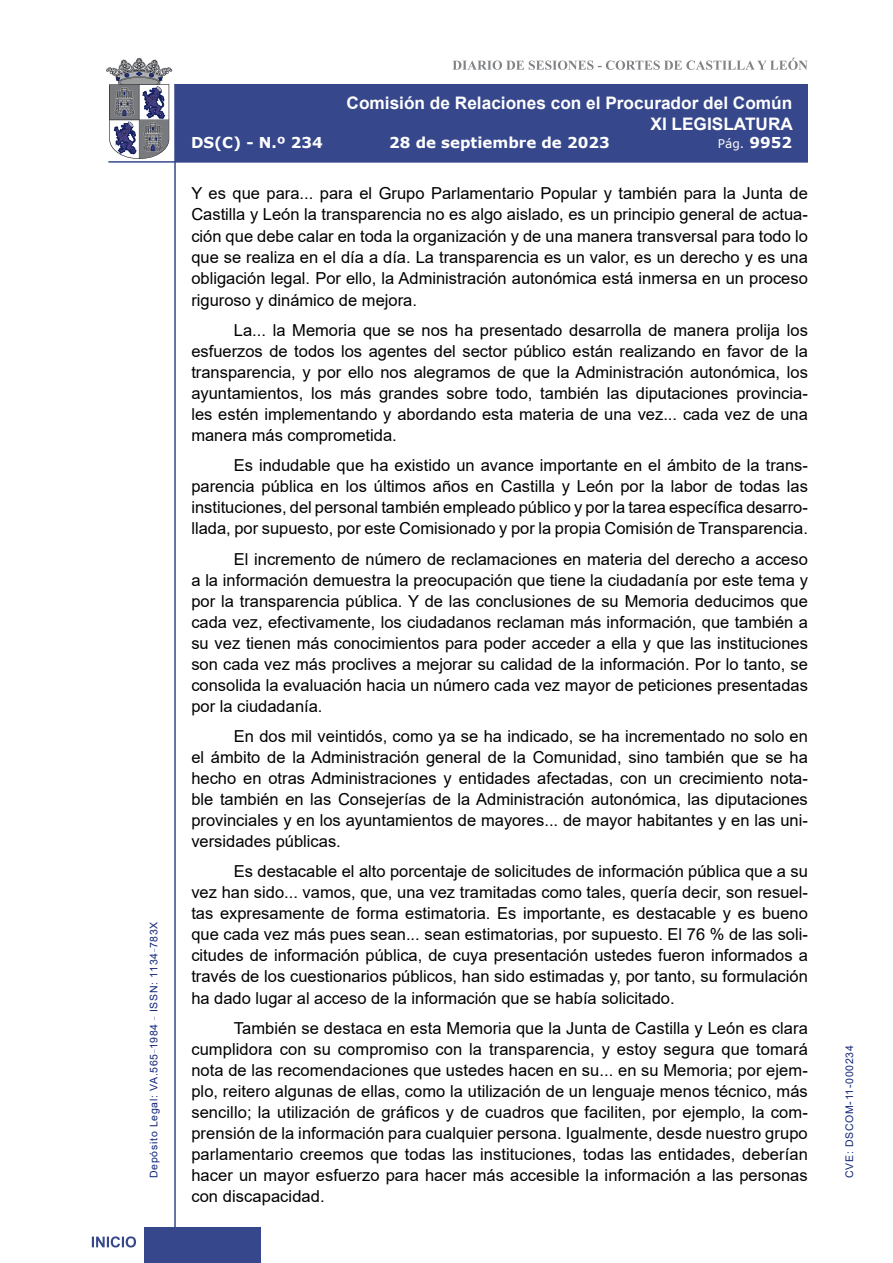
<style>
.page{position:relative;width:893px;height:1263px;background:#fff}
.page>*{position:absolute;margin:0;border:0;box-sizing:border-box;transform-origin:0 0}
.t1{font:700 17.25px/20.7px "Arial";color:#fff;text-align:right}
.t2{font:16.5px/21px "Arial";color:#000;text-align:justify}
.t3{font:700 15px "Verdana";color:#fff}
.t4{font:12px "Verdana";color:#fff}
.t5{font:10.5px "Arial";letter-spacing:.065em;color:#122678}
.s1{font-weight:700;font-size:15px}
</style>
<div class="page">
<svg style="left:452px;top:58px;width:356px;height:12px"></svg>
<hr style="left:174px;top:84px;width:2px;height:1179px;background:#36478c">
<div style="left:144px;top:1227px;width:117px;height:36px;background:#36478c"></div>
<div style="left:175px;top:84px;width:633px;height:78px;background:#36478c"></div>
<hr style="left:108px;top:161px;width:700px;height:2px;background:#36478c">
<svg style="left:92px;top:1236px;width:44px;height:11px"></svg>
<svg style="left:106px;top:58px;width:66px;height:101px"></svg>
<p class="t5" style="left:146px;top:1178px;width:258px;rotate:-90deg">Depósito Legal: VA.565<sup>_</sup>1984 <sup>_</sup> ISSN: 1134<sup>_</sup>783X</p>
<p class="t1" style="left:347px;top:93px;width:448px">Comisión de Relaciones con el Procurador del Común<br>XI LEGISLATURA</p>
<p class="t3" style="left:191px;top:132px;width:133px">DS(C) - N.º 234</p>
<p class="t3" style="left:389px;top:132px;width:222px">28 de septiembre de 2023</p>
<p class="t4" style="left:718px;top:135px;width:76px">Pág. <span class="s1">9952</span></p>
<p class="t2" style="left:191px;top:183px;width:618px">Y es que para... para el Grupo Parlamentario Popular y también para la Junta de Castilla y León la transparencia no es algo aislado, es un principio general de actua&shy;ción que debe calar en toda la organización y de una manera transversal para todo lo que se realiza en el día a día. La transparencia es un valor, es un derecho y es una obligación legal. Por ello, la Administración autonómica está inmersa en un proceso riguroso y dinámico de mejora.</p>
<p class="t2" style="left:191px;top:320px;width:618px;text-indent:43px">La... la Memoria que se nos ha presentado desarrolla de manera prolija los esfuerzos de todos los agentes del sector público están realizando en favor de la transparencia, y por ello nos alegramos de que la Administración autonómica, los ayuntamientos, los más grandes sobre todo, también las diputaciones provincia&shy;les estén implementando y abordando esta materia de una vez... cada vez de una manera más comprometida.</p>
<p class="t2" style="left:191px;top:455px;width:618px;text-indent:43px">Es indudable que ha existido un avance importante en el ámbito de la trans&shy;parencia pública en los últimos años en Castilla y León por la labor de todas las instituciones, del personal también empleado público y por la tarea específica desarro&shy;llada, por supuesto, por este Comisionado y por la propia Comisión de Transparencia.</p>
<p class="t2" style="left:191px;top:548px;width:618px;text-indent:43px">El incremento de número de reclamaciones en materia del derecho a acceso a la información demuestra la preocupación que tiene la ciudadanía por este tema y por la transparencia pública. Y de las conclusiones de su Memoria deducimos que cada vez, efectivamente, los ciudadanos reclaman más información, que también a su vez tienen más conocimientos para poder acceder a ella y que las instituciones son cada vez más proclives a mejorar su calidad de la información. Por lo tanto, se consolida la evaluación hacia un número cada vez mayor de peticiones presentadas por la ciudadanía.</p>
<p class="t2" style="left:191px;top:726px;width:618px;text-indent:43px">En dos mil veintidós, como ya se ha indicado, se ha incrementado no solo en el ámbito de la Administración general de la Comunidad, sino también que se ha hecho en otras Administraciones y entidades afectadas, con un crecimiento nota&shy;ble también en las Consejerías de la Administración autonómica, las diputaciones provinciales y en los ayuntamientos de mayores... de mayor habitantes y en las uni&shy;versidades públicas.</p>
<p class="t2" style="left:191px;top:861px;width:618px;text-indent:43px">Es destacable el alto porcentaje de solicitudes de información pública que a su vez han sido... vamos, que, una vez tramitadas como tales, quería decir, son resuel&shy;tas expresamente de forma estimatoria. Es importante, es destacable y es bueno que cada vez más pues sean... sean estimatorias, por supuesto. El 76 % de las soli&shy;citudes de información pública, de cuya presentación ustedes fueron informados a través de los cuestionarios públicos, han sido estimadas y, por tanto, su formulación ha dado lugar al acceso de la información que se había solicitado.</p>
<p class="t2" style="left:191px;top:1017px;width:618px;text-indent:43px">También se destaca en esta Memoria que la Junta de Castilla y León es clara cumplidora con su compromiso con la transparencia, y estoy segura que tomará nota de las recomendaciones que ustedes hacen en su... en su Memoria; por ejem&shy;plo, reitero algunas de ellas, como la utilización de un lenguaje menos técnico, más sencillo; la utilización de gráficos y de cuadros que faciliten, por ejemplo, la com&shy;prensión de la información para cualquier persona. Igualmente, desde nuestro grupo parlamentario creemos que todas las instituciones, todas las entidades, deberían hacer un mayor esfuerzo para hacer más accesible la información a las personas con discapacidad.</p>
<p class="t5" style="left:842px;top:1178px;width:134px;rotate:-90deg">CVE: DSCOM-11-000234</p>
</div>
